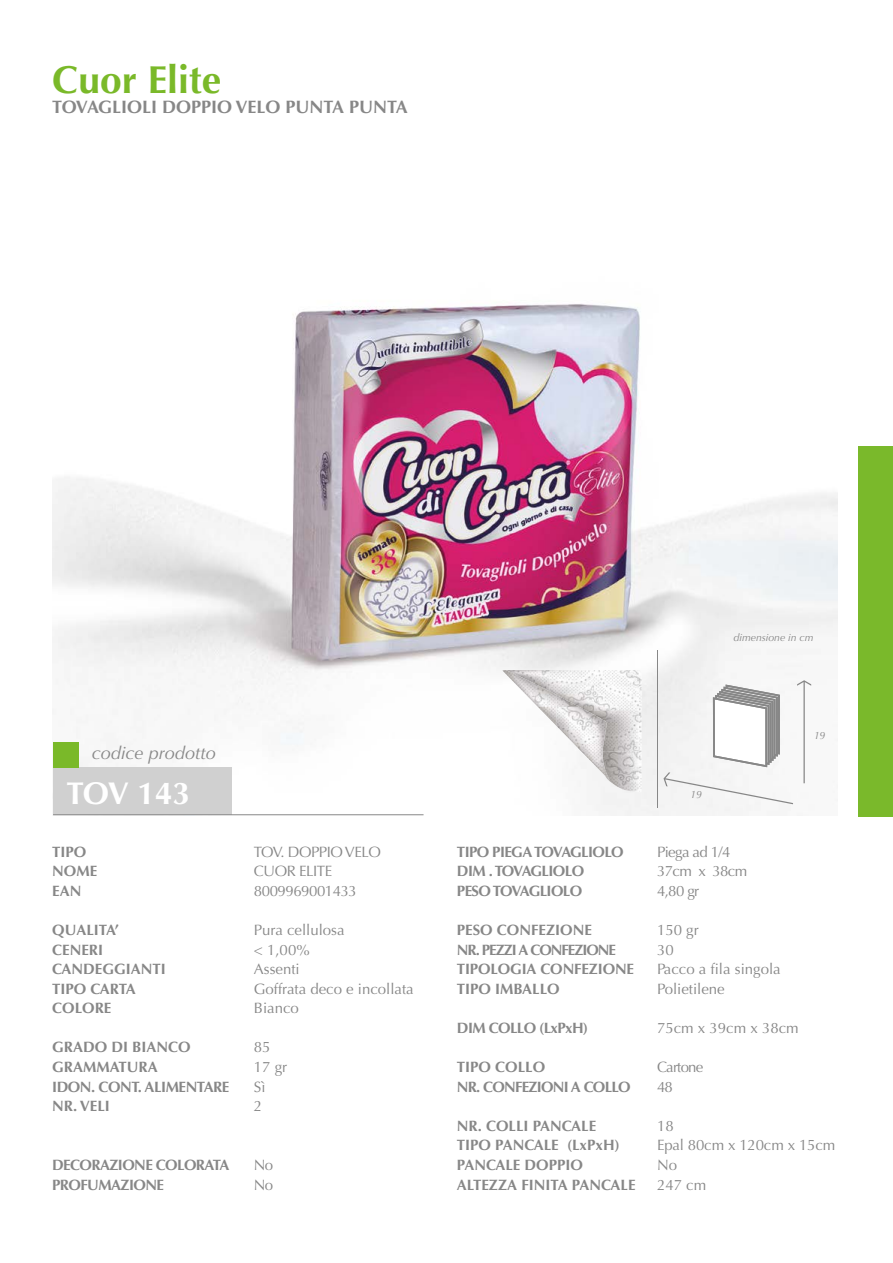
<style>
.page{position:relative;width:893px;height:1263px;background:#fff}
.page>*{position:absolute;margin:0;border:0;box-sizing:border-box;transform-origin:0 0}
.t1{font:700 39px "Optima";color:#7ab929}
.t2{font:700 31.5px "Optima";letter-spacing:-.02em;color:#fff}
.t3{font:700 18px "Optima";color:#878787}
.t4{font:italic 18px "Optima";color:#878787}
.t5{font:700 15px/19.5px "Optima";letter-spacing:-.01em;color:#878787}
.t6{font:15px/19.6px "Optima";color:#878787}
.t7{font:700 15px/19.5px "Optima";letter-spacing:-.04em;color:#878787}
.t8{font:15px/19.5px "Optima";letter-spacing:-.03em;color:#878787}
.t9{font:700 15px/19.6px "Optima";letter-spacing:-.05em;color:#878787}
.t10{font:15px/19.5px "Optima";letter-spacing:-.04em;color:#878787}
.t11{font:15px/19.6px "Optima";letter-spacing:-.05em;color:#878787}
.t12{font:italic 10.5px "Optima";color:#878787}
</style>
<div class="page">
<img style="left:52px;top:303px;width:785px;height:512px">
<hr style="left:657px;top:650px;width:1px;height:158px;background:#878787">
<div style="left:53px;top:767px;width:179px;height:48px;background:#d0d0d0"></div>
<div style="left:53px;top:742px;width:25px;height:25px;background:#7ab929"></div>
<hr style="left:53px;top:814px;width:371px;height:1px;background:#878787">
<svg style="left:663px;top:680px;width:148px;height:124px"></svg>
<svg style="left:505px;top:670px;width:136px;height:123px"></svg>
<img style="left:503px;top:671px;width:107px;height:110px">
<img style="left:503px;top:670px;width:53px;height:37px">
<img style="left:556px;top:695px;width:24px;height:12px">
<img style="left:538px;top:707px;width:18px;height:19px">
<img style="left:556px;top:707px;width:51px;height:37px">
<img style="left:574px;top:744px;width:36px;height:37px">
<div style="left:859px;top:446px;width:34px;height:371px;background:#7ab92b"></div>
<h1 class="t1" style="left:52px;top:57px;width:171px">Cuor Elite</h1>
<p class="t3" style="left:52px;top:96px;width:357px">TOVAGLIOLI DOPPIO VELO PUNTA PUNTA</p>
<p class="t4" style="left:92px;top:742px;width:126px">codice prodotto</p>
<h2 class="t2" style="left:66px;top:775px;width:125px">TOV 143</h2>
<p class="t5" style="left:52px;top:842px;width:46px">TIPO<br>NOME<br>EAN</p>
<p class="t5" style="left:52px;top:920px;width:115px">QUALITA’<br>CENERI<br>CANDEGGIANTI<br>TIPO CARTA<br>COLORE</p>
<p class="t5" style="left:52px;top:1038px;width:179px">GRADO DI BIANCO<br>GRAMMATURA<br>IDON. CONT. ALIMENTARE<br>NR. VELI</p>
<p class="t7" style="left:52px;top:1155px;width:179px">DECORAZIONE COLORATA<br>PROFUMAZIONE</p>
<p class="t8" style="left:254px;top:842px;width:129px">TOV. DOPPIO VELO<br>CUOR ELITE<br>8009969001433</p>
<p class="t6" style="left:254px;top:920px;width:161px">Pura cellulosa<br>&lt; 1,00%<br>Assenti<br>Goffrata deco e incollata<br>Bianco</p>
<p class="t6" style="left:254px;top:1038px;width:35px">85<br>17 gr<br>Sì<br>2</p>
<p class="t6" style="left:254px;top:1155px;width:21px">No<br>No</p>
<p class="t12" style="left:733px;top:632px;width:82px">dimensione in cm</p>
<p class="t7" style="left:457px;top:842px;width:168px">TIPO PIEGA TOVAGLIOLO<br>DIM . TOVAGLIOLO<br>PESO TOVAGLIOLO</p>
<p class="t5" style="left:457px;top:920px;width:179px">PESO CONFEZIONE<br>NR. PEZZI A CONFEZIONE<br>TIPOLOGIA CONFEZIONE<br>TIPO IMBALLO</p>
<p class="t7" style="left:457px;top:1018px;width:133px">DIM COLLO (LxPxH)</p>
<p class="t9" style="left:457px;top:1057px;width:175px">TIPO COLLO<br>NR. CONFEZIONI A COLLO</p>
<p class="t5" style="left:457px;top:1116px;width:180px">NR. COLLI PANCALE<br>TIPO PANCALE (LxPxH)<br>PANCALE DOPPIO<br>ALTEZZA FINITA PANCALE</p>
<p class="t12" style="left:690px;top:788px;width:13px">19</p>
<p class="t12" style="left:814px;top:729px;width:13px">19</p>
<p class="t10" style="left:657px;top:842px;width:92px">Piega ad 1/4<br>37cm x 38cm<br>4,80 gr</p>
<p class="t6" style="left:657px;top:920px;width:125px">150 gr<br>30<br>Pacco a fila singola<br>Polietilene</p>
<p class="t6" style="left:657px;top:1018px;width:143px">75cm x 39cm x 38cm</p>
<p class="t11" style="left:657px;top:1057px;width:48px">Cartone<br>48</p>
<p class="t6" style="left:657px;top:1116px;width:180px">18<br>Epal 80cm x 120cm x 15cm<br>No<br>247 cm</p>
</div>
